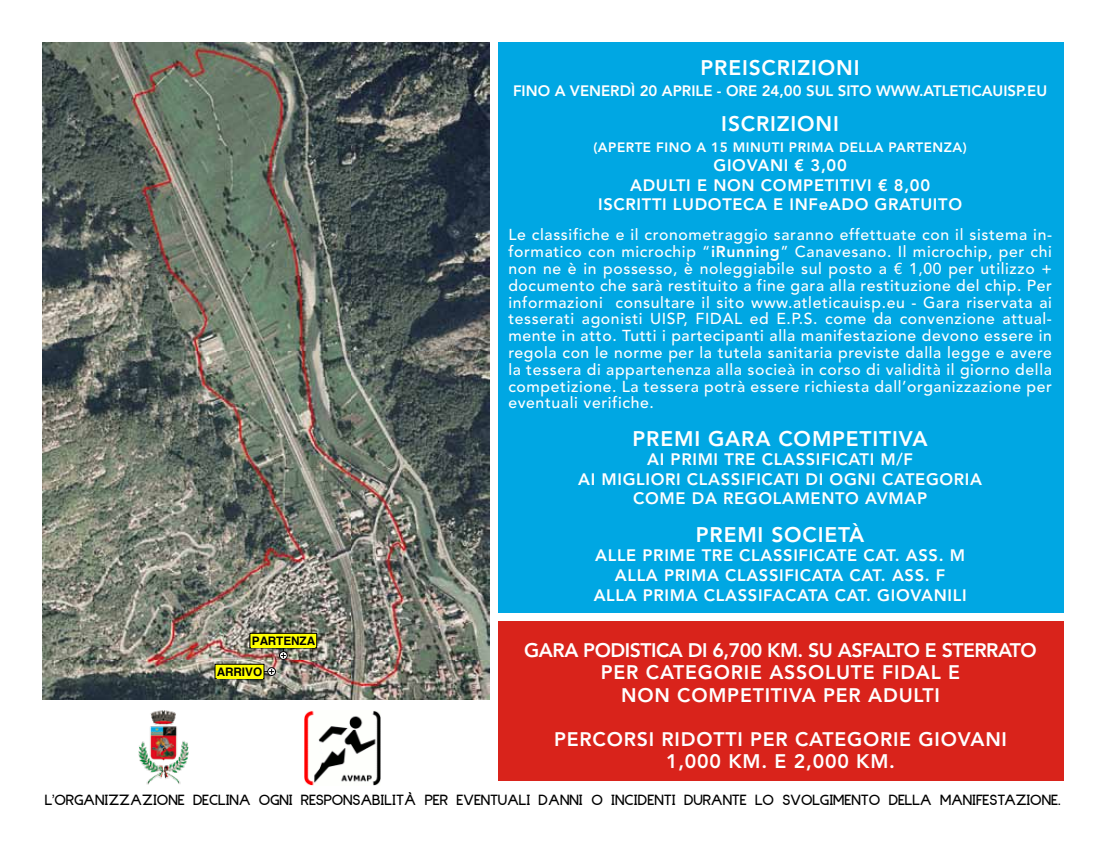
<style>
.page{position:relative;width:1106px;height:851px;background:#fff}
.page>*{position:absolute;margin:0;border:0;box-sizing:border-box;transform-origin:0 0}
.t1{font:800 21px "Avenir LT Std";letter-spacing:.04em;color:#fff}
.t2{font:800 19.5px/22.5px "Avenir LT Std";letter-spacing:.04em;color:#fff;text-align:center}
.t3{font:800 16.5px/19.5px "Avenir LT Std";letter-spacing:.04em;color:#fff;text-align:center}
.t4{font:500 15.75px/16.8px "Avenir LT Std";letter-spacing:.04em;color:#fff;text-align:justify}
.t5{font:15px "Fortune City";letter-spacing:.01em;color:#000}
.t6{font:800 15px "Avenir LT Std";color:#fff}
.t7{font:800 13.5px "Avenir LT Std";letter-spacing:.04em;color:#fff}
.t8{font:700 11.7px "Helvetica";letter-spacing:-.005em;color:#000}
.s1{font-weight:800}
</style>
<div class="page">
<img style="left:43px;top:43px;width:446px;height:656px">
<div style="left:279px;top:651px;width:8px;height:8px;border:1px solid #000;border-radius:50%"></div>
<svg style="left:281px;top:648px;width:4px;height:9px"></svg>
<div style="left:250px;top:633px;width:67px;height:15px;border:1px solid #000"></div>
<div style="left:252px;top:634px;width:63px;height:13px;background:#ff0"></div>
<div style="left:267px;top:667px;width:9px;height:8px;border:1px solid #000;border-radius:50%"></div>
<svg style="left:264px;top:669px;width:10px;height:4px"></svg>
<div style="left:217px;top:664px;width:45px;height:14px;background:#ff0"></div>
<div style="left:497px;top:43px;width:566px;height:569px;background:#00a7e3"></div>
<div style="left:497px;top:621px;width:566px;height:159px;background:#d9231b"></div>
<img style="left:138px;top:710px;width:51px;height:75px">
<img style="left:304px;top:710px;width:77px;height:75px">
<h1 class="t1" style="left:700px;top:55px;width:161px">PREISCRIZIONI</h1>
<p class="t6" style="left:513px;top:82px;width:533px">FINO A VENERDì 20 APRILE - ORE 24,00 SUL SITO WWW.ATLETICAUISP.EU</p>
<h1 class="t1" style="left:721px;top:111px;width:119px">ISCRIZIONI</h1>
<p class="t7" style="left:593px;top:139px;width:375px">(APERTE FINO A 15 MINUTI PRIMA DELLA PARTENZA)</p>
<p class="t3" style="left:598px;top:156px;width:365px">GIOVANI € 3,00<br>ADULTI E NON COMPETITIVI € 8,00<br>ISCRITTI LUDOTECA E INFeADO GRATUITO</p>
<p class="t4" style="left:508px;top:227px;width:545px">Le classifiche e il cronometraggio saranno effettuate con il sistema in&shy;formatico con microchip “<span class="s1">iRunning</span>” Canavesano. Il microchip, per chi non ne è in possesso, è noleggiabile sul posto a € 1,00 per utilizzo + documento che sarà restituito a fine gara alla restituzione del chip. Per informazioni consultare il sito www.atleticauisp.eu - Gara riservata ai tesserati agonisti UISP, FIDAL ed E.P.S. come da convenzione attual&shy;mente in atto. Tutti i partecipanti alla manifestazione devono essere in regola con le norme per la tutela sanitaria previste dalla legge e avere la tessera di appartenenza alla socieà in corso di validità il giorno della competizione. La tessera potrà essere richiesta dall’organizzazione per eventuali verifiche.</p>
<h1 class="t1" style="left:632px;top:426px;width:296px">PREMI GARA COMPETITIVA</h1>
<p class="t3" style="left:578px;top:450px;width:405px">AI PRIMI TRE CLASSIFICATI M/F<br>AI MIGLIORI CLASSIFICATI DI OGNI CATEGORIA<br>COME DA REGOLAMENTO AVMAP</p>
<h1 class="t1" style="left:696px;top:522px;width:170px">PREMI SOCIETà</h1>
<p class="t3" style="left:593px;top:546px;width:374px">ALLE PRIME TRE CLASSIFICATE CAT. ASS. M<br>ALLA PRIMA CLASSIFICATA CAT. ASS. F<br>ALLA PRIMA CLASSIFACATA CAT. GIOVANILI</p>
<p class="t8" style="left:252px;top:631px;width:65px">PARTENZA</p>
<p class="t8" style="left:217px;top:662px;width:47px">ARRIVO</p>
<p class="t2" style="left:524px;top:639px;width:514px">GARA PODISTICA DI 6,700 KM. SU ASFALTO E STERRATO<br>PER CATEGORIE ASSOLUTE FIDAL E<br>NON COMPETITIVA PER ADULTI</p>
<p class="t2" style="left:554px;top:727px;width:454px">PERCORSI RIDOTTI PER CATEGORIE GIOVANI<br>1,000 KM. E 2,000 KM.</p>
<p class="t5" style="left:45px;top:791px;width:1017px">L’ORGANIZZAZIONE DECLINA OGNI RESPONSABILITà PER EVENTUALI DANNI O INCIDENTI DURANTE LO SVOLGIMENTO DELLA MANIFESTAZIONE.</p>
</div>
